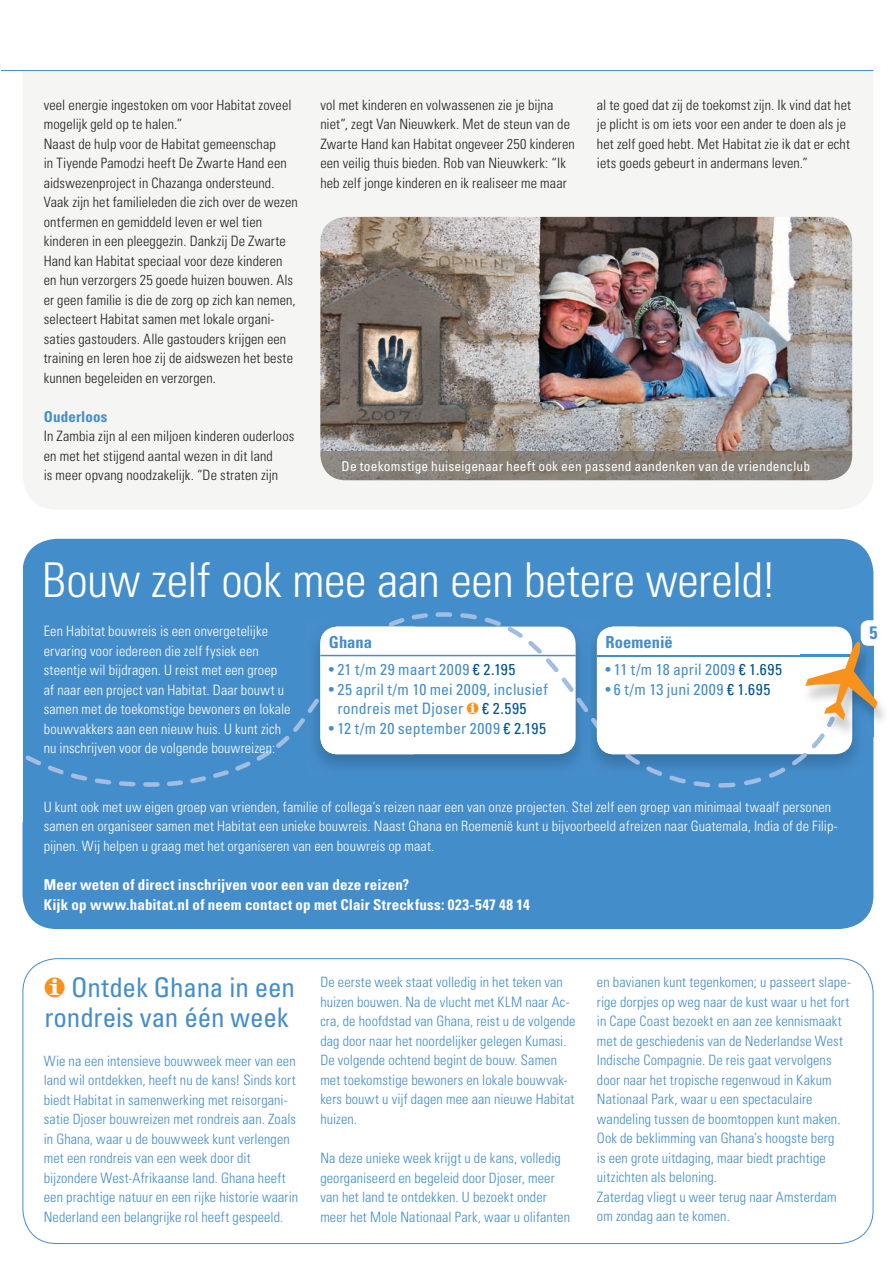
<style>
.page{position:relative;width:896px;height:1266px;background:#fff}
.page>*{position:absolute;margin:0;border:0;box-sizing:border-box;transform-origin:0 0}
.t1{font:300 condensed 48px "Univers LT Std";letter-spacing:-.01em;color:#fff}
.t2{font:condensed 27px/29.2px "Univers LT Std";letter-spacing:-.005em;color:#448dcb}
.t3{font:700 condensed 18px "Univers LT Std";color:#448dcb}
.t4{font:700 condensed 16.5px "Univers LT Std";letter-spacing:.005em;color:#448dcb}
.t5{font:condensed 15.75px/19.5px "Univers LT Std";letter-spacing:.005em;color:#448dcb}
.t6{font:condensed 15.75px "Univers LT Std";letter-spacing:.04em;color:#448dcb}
.t7{font:700 condensed 15px/19.5px "Univers LT Std";letter-spacing:.01em;color:#fff}
.t8{font:700 condensed 15px "Univers LT Std";letter-spacing:.01em;color:#448dcb}
.t9{font:300 condensed 14.25px/19.5px "Univers LT Std";letter-spacing:.01em;color:#448dcb}
.t10{font:300 condensed 14.25px/19.5px "Univers LT Std";letter-spacing:.005em;color:#231f20}
.t11{font:300 condensed 14.25px/19.5px "Univers LT Std";letter-spacing:.005em;color:#fff}
.t12{font:condensed 13.5px "Univers LT Std";letter-spacing:.01em;color:#fff}
.s1{color:#005595}
.s2{color:#f7931d}
</style>
<div class="page">
<div style="left:22px;top:539px;width:851px;height:390px;background:#448dcb;border-radius:34px"></div>
<div style="left:22px;top:71px;width:851px;height:438px;background:#f5f5f3"></div>
<img style="left:834px;top:627px;width:24px;height:140px">
<img style="left:320px;top:217px;width:532px;height:234px">
<img style="left:320px;top:451px;width:532px;height:29px">
<svg style="left:22px;top:612px;width:812px;height:175px"></svg>
<div style="left:597px;top:626px;width:53px;height:128px;background:#fff;border-radius:17px"></div>
<div style="left:320px;top:626px;width:109px;height:128px;background:#fff;border-radius:17px"></div>
<hr style="left:320px;top:654px;width:255px;height:2px;background:#448dcb">
<hr style="left:597px;top:654px;width:255px;height:2px;background:#448dcb">
<img style="left:800px;top:643px;width:85px;height:93px">
<svg style="left:743px;top:733px;width:81px;height:52px"></svg>
<svg style="left:805px;top:641px;width:72px;height:86px"></svg>
<hr style="left:1px;top:70px;width:872px;height:1px;background:#448dcb">
<div style="left:860px;top:620px;width:26px;height:25px;background:#fff;border-radius:8px"></div>
<p class="t10" style="left:44px;top:95px;width:255px">veel energie ingestoken om voor Habitat zoveel mogelijk geld op te halen.”<br>Naast de hulp voor de Habitat gemeenschap<br>in Tiyende Pamodzi heeft De Zwarte Hand een aidswezenproject in Chazanga ondersteund.<br>Vaak zijn het familieleden die zich over de wezen ontfermen en gemiddeld leven er wel tien kinderen in een pleeggezin. Dankzij De Zwarte Hand kan Habitat speciaal voor deze kinderen en hun verzorgers 25 goede huizen bouwen. Als er geen familie is die de zorg op zich kan nemen, selecteert Habitat samen met lokale organi&shy;saties gastouders. Alle gastouders krijgen een training en leren hoe zij de aidswezen het beste kunnen begeleiden en verzorgen.</p>
<p class="t8" style="left:44px;top:407px;width:65px">Ouderloos</p>
<p class="t10" style="left:44px;top:426px;width:252px">In Zambia zijn al een miljoen kinderen ouderloos en met het stijgend aantal wezen in dit land<br>is meer opvang noodzakelijk. “De straten zijn</p>
<p class="t10" style="left:320px;top:95px;width:256px">vol met kinderen en volwassenen zie je bijna niet”, zegt Van Nieuwkerk. Met de steun van de Zwarte Hand kan Habitat ongeveer 250 kinderen een veilig thuis bieden. Rob van Nieuwkerk: “Ik heb zelf jonge kinderen en ik realiseer me maar</p>
<p class="t10" style="left:597px;top:95px;width:256px">al te goed dat zij de toekomst zijn. Ik vind dat het je plicht is om iets voor een ander te doen als je het zelf goed hebt. Met Habitat zie ik dat er echt iets goeds gebeurt in andermans leven.”</p>
<p class="t12" style="left:341px;top:457px;width:470px">De toekomstige huiseigenaar heeft ook een passend aandenken van de vriendenclub</p>
<h1 class="t1" style="left:42px;top:551px;width:736px">Bouw zelf ook mee aan een betere wereld!</h1>
<p class="t11" style="left:44px;top:621px;width:248px">Een Habitat bouwreis is een onvergetelijke ervaring voor iedereen die zelf fysiek een steentje wil bijdragen. U reist met een groep af naar een project van Habitat. Daar bouwt u samen met de toekomstige bewoners en lokale bouwvakkers aan een nieuw huis. U kunt zich nu inschrijven voor de volgende bouwreizen:</p>
<p class="t4" style="left:329px;top:632px;width:45px">Ghana</p>
<p class="t6" style="left:329px;top:659px;width:188px">• 21 t/m 29 maart 2009 <span class="s1">€ 2.195</span></p>
<p class="t5" style="left:337px;top:679px;width:212px;text-indent:-9px">• 25 april t/m 10 mei 2009, inclusief rondreis met Djoser <span class="s2">•</span> <span class="s1">€ 2.595</span></p>
<p class="t5" style="left:329px;top:718px;width:219px">• 12 t/m 20 september 2009 <span class="s1">€ 2.195</span></p>
<p class="t4" style="left:605px;top:632px;width:69px">Roemenië</p>
<p class="t5" style="left:605px;top:659px;width:178px">• 11 t/m 18 april 2009 <span class="s1">€ 1.695</span></p>
<p class="t6" style="left:605px;top:679px;width:166px">• 6 t/m 13 juni 2009 <span class="s1">€ 1.695</span></p>
<p class="t11" style="left:44px;top:797px;width:795px">U kunt ook met uw eigen groep van vrienden, familie of collega’s reizen naar een van onze projecten. Stel zelf een groep van minimaal twaalf personen samen en organiseer samen met Habitat een unieke bouwreis. Naast Ghana en Roemenië kunt u bijvoorbeeld afreizen naar Guatemala, India of de Filip&shy;pijnen. Wij helpen u graag met het organiseren van een bouwreis op maat.</p>
<p class="t7" style="left:44px;top:874px;width:487px">Meer weten of direct inschrijven voor een van deze reizen?<br>Kijk op www.habitat.nl of neem contact op met Clair Streckfuss: 023-547 48 14</p>
<p class="t3" style="left:869px;top:621px;width:9px">5</p>
<h2 class="t2" style="left:44px;top:972px;width:252px"><span class="s2">•</span> Ontdek Ghana in een rondreis van één week</h2>
<p class="t9" style="left:44px;top:1050px;width:256px">Wie na een intensieve bouwweek meer van een land wil ontdekken, heeft nu de kans! Sinds kort biedt Habitat in samenwerking met reisorgani&shy;satie Djoser bouwreizen met rondreis aan. Zoals in Ghana, waar u de bouwweek kunt verlengen met een rondreis van een week door dit bijzondere West-Afrikaanse land. Ghana heeft een prachtige natuur en een rijke historie waarin Nederland een belangrijke rol heeft gespeeld.</p>
<p class="t9" style="left:320px;top:972px;width:257px">De eerste week staat volledig in het teken van huizen bouwen. Na de vlucht met KLM naar Ac&shy;cra, de hoofdstad van Ghana, reist u de volgende dag door naar het noordelijker gelegen Kumasi.<br>De volgende ochtend begint de bouw. Samen met toekomstige bewoners en lokale bouwvak&shy;kers bouwt u vijf dagen mee aan nieuwe Habitat huizen.</p>
<p class="t9" style="left:320px;top:1148px;width:251px">Na deze unieke week krijgt u de kans, volledig georganiseerd en begeleid door Djoser, meer van het land te ontdekken. U bezoekt onder meer het Mole Nationaal Park, waar u olifanten</p>
<p class="t9" style="left:597px;top:972px;width:255px">en bavianen kunt tegenkomen; u passeert slape&shy;rige dorpjes op weg naar de kust waar u het fort in Cape Coast bezoekt en aan zee kennismaakt met de geschiedenis van de Nederlandse West Indische Compagnie. De reis gaat vervolgens door naar het tropische regenwoud in Kakum Nationaal Park, waar u een spectaculaire wandeling tussen de boomtoppen kunt maken.<br>Ook de beklimming van Ghana’s hoogste berg<br>is een grote uitdaging, maar biedt prachtige uitzichten als beloning.<br>Zaterdag vliegt u weer terug naar Amsterdam om zondag aan te komen.</p>
</div>
